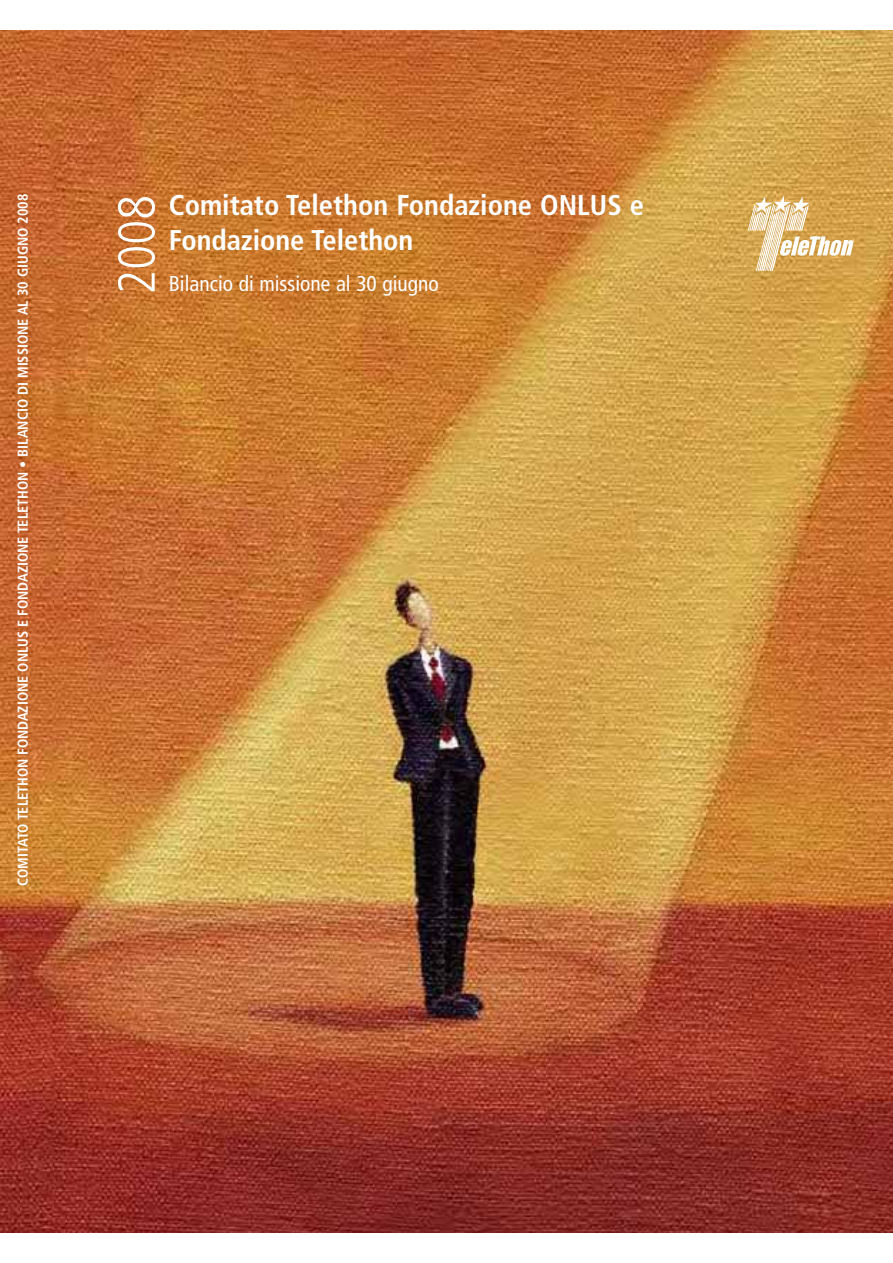
<style>
.page{position:relative;width:893px;height:1263px;background:#fff}
.page>*{position:absolute;margin:0;border:0;box-sizing:border-box;transform-origin:0 0}
.t1{font:300 condensed 52.05px "Frutiger";color:#fff}
.t2{font:700 condensed 28.5px/34.2px "Frutiger";color:#fff}
.t3{font:condensed 21.45px "Frutiger";color:#fff}
.t4{font:700 condensed 14.25px "Frutiger";color:#fff}
</style>
<div class="page">
<img style="left:0;top:31px;width:893px;height:1201px">
<svg style="left:748px;top:196px;width:105px;height:75px;background:#e0bc7f"></svg>
<p class="t4" style="left:17px;top:886px;width:693px;rotate:-90deg">COMITATO TELETHON FONDAZIONE ONLUS E FONDAZIONE TELETHON • BILANCIO DI MISSIONE AL 30 GIUGNO 2008</p>
<h2 class="t2" style="left:169px;top:191px;width:477px">Comitato Telethon Fondazione ONLUS e<br>Fondazione Telethon</h2>
<h1 class="t1" style="left:116px;top:295px;width:101px;rotate:-90deg">2008</h1>
<h3 class="t3" style="left:169px;top:275px;width:271px">Bilancio di missione al 30 giugno</h3>
</div>
